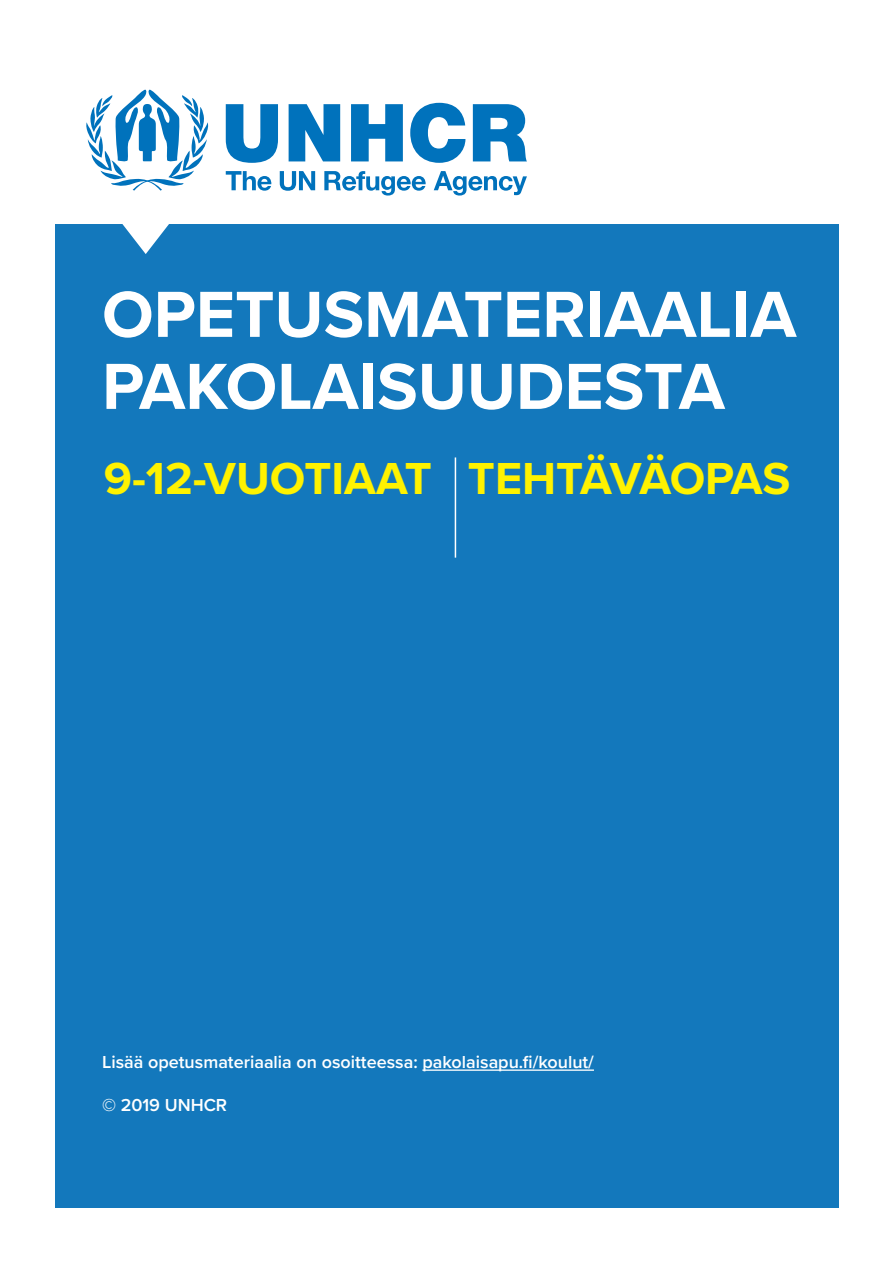
<style>
.page{position:relative;width:893px;height:1263px;background:#fff}
.page>*{position:absolute;margin:0;border:0;box-sizing:border-box;transform-origin:0 0}
.t1{font:700 67.5px/72px "Proxima Nova";color:#fff}
.t2{font:700 46.5px "Proxima Nova";color:#fff200}
.t3{font:600 18px "Proxima Nova";color:#fff}
</style>
<div class="page">
<div style="left:55px;top:223px;width:783px;height:985px;background:#1378bc"></div>
<svg style="left:122px;top:224px;width:47px;height:30px"></svg>
<hr style="left:455px;top:457px;width:1px;height:101px;background:#fff">
<hr style="left:422px;top:1069px;width:172px;height:2px;background:#fff">
<hr style="left:54px;top:222px;width:788px;height:2px;background:#fff">
<svg style="left:86px;top:90px;width:123px;height:101px"></svg>
<svg style="left:226px;top:104px;width:52px;height:59px"></svg>
<svg style="left:289px;top:104px;width:51px;height:57px"></svg>
<svg style="left:351px;top:104px;width:52px;height:57px"></svg>
<svg style="left:410px;top:103px;width:55px;height:60px"></svg>
<svg style="left:473px;top:104px;width:54px;height:57px"></svg>
<svg style="left:226px;top:171px;width:46px;height:20px"></svg>
<svg style="left:280px;top:171px;width:35px;height:20px"></svg>
<svg style="left:324px;top:171px;width:102px;height:25px"></svg>
<svg style="left:434px;top:171px;width:93px;height:25px"></svg>
<h1 class="t1" style="left:102px;top:281px;width:696px">OPETUSMATERIAALIA<br>PAKOLAISUUDESTA</h1>
<h2 class="t2" style="left:104px;top:450px;width:688px">9-12-VUOTIAAT TEHTÄVÄOPAS</h2>
<p class="t3" style="left:102px;top:1048px;width:493px">Lisää opetusmateriaalia on osoitteessa: pakolaisapu.fi/koulut/</p>
<p class="t3" style="left:102px;top:1091px;width:127px">© 2019 UNHCR</p>
</div>
